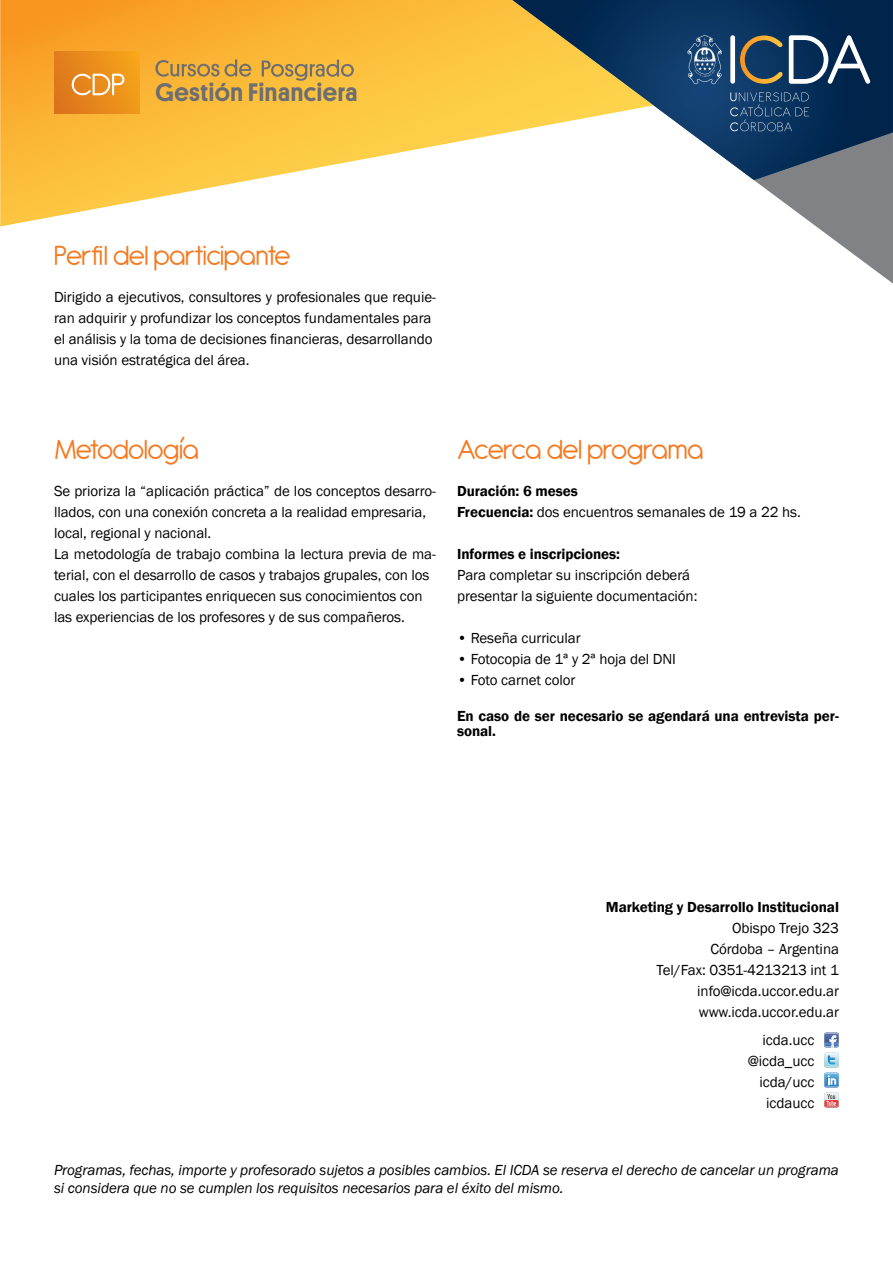
<style>
.page{position:relative;width:893px;height:1263px;background:#fff}
.page>*{position:absolute;margin:0;border:0;box-sizing:border-box;transform-origin:0 0}
.t1{font:30px "Antipasto";letter-spacing:-.04em;color:#f47920}
.t2{font:500 25.5px "Platform";letter-spacing:.025em;color:#6d6e71}
.t3{font:15px/21px "Franklin Gothic";letter-spacing:-.005em;color:#000}
.t4{font:italic 15px/18px "Franklin Gothic";letter-spacing:-.005em;color:#000}
.t5{font:600 15px/15px "Franklin Gothic";letter-spacing:-.005em;color:#000}
.s1{font-weight:600}
</style>
<div class="page">
<svg style="left:0;top:0;width:512px;height:226px"></svg>
<svg style="left:512px;top:0;width:381px;height:132px;background:#5c695d"></svg>
<svg style="left:653px;top:92px;width:240px;height:192px"></svg>
<svg style="left:687px;top:35px;width:35px;height:50px;background:#3b6188"></svg>
<svg style="left:730px;top:35px;width:52px;height:49px;background:#515f67"></svg>
<svg style="left:789px;top:35px;width:81px;height:49px"></svg>
<svg style="left:824px;top:1032px;width:15px;height:75px"></svg>
<div style="left:54px;top:51px;width:85px;height:62px;background:linear-gradient(to right,#dd771d,#f4a11c)"></div>
<svg style="left:72px;top:74px;width:52px;height:21px"></svg>
<svg style="left:155px;top:60px;width:64px;height:17px"></svg>
<svg style="left:225px;top:59px;width:26px;height:18px"></svg>
<svg style="left:262px;top:60px;width:92px;height:21px;background:#d2a64a"></svg>
<h2 class="t2" style="left:155px;top:74px;width:204px">Gestión Financiera</h2>
<h1 class="t1" style="left:54px;top:239px;width:239px">Perfil del participante</h1>
<p class="t3" style="left:54px;top:287px;width:383px">Dirigido a ejecutivos, consultores y profesionales que requie&shy;ran adquirir y profundizar los conceptos fundamentales para el análisis y la toma de decisiones financieras, desarrollando una visión estratégica del área.</p>
<h1 class="t1" style="left:54px;top:432px;width:147px">Metodología</h1>
<p class="t3" style="left:54px;top:480px;width:383px">Se prioriza la “aplicación práctica” de los conceptos desarro&shy;llados, con una conexión concreta a la realidad empresaria, local, regional y nacional.<br>La metodología de trabajo combina la lectura previa de ma&shy;terial, con el desarrollo de casos y trabajos grupales, con los cuales los participantes enriquecen sus conocimientos con las experiencias de los profesores y de sus compañeros.</p>
<p class="t3" style="left:457px;top:481px;width:345px"><span class="s1">Duración: 6 meses<br>Frecuencia:</span> dos encuentros semanales de 19 a 22 hs.</p>
<h1 class="t1" style="left:457px;top:432px;width:248px">Acerca del programa</h1>
<p class="t5" style="left:457px;top:547px;width:164px">Informes e inscripciones:</p>
<p class="t3" style="left:457px;top:565px;width:242px">Para completar su inscripción deberá presentar la siguiente documentación:</p>
<p class="t3" style="left:457px;top:628px;width:125px">• Reseña curricular</p>
<p class="t3" style="left:457px;top:649px;width:220px">• Fotocopia de 1ª y 2ª hoja del DNI</p>
<p class="t3" style="left:457px;top:670px;width:120px">• Foto carnet color</p>
<p class="t5" style="left:457px;top:709px;width:383px">En caso de ser necesario se agendará una entrevista per&shy;sonal.</p>
<p class="t5" style="left:606px;top:899px;width:235px">Marketing y Desarrollo Institucional</p>
<p class="t3" style="left:657px;top:918px;width:184px;text-align:right">Obispo Trejo 323<br>Córdoba – Argentina<br>Tel/Fax: 0351-4213213 int 1 info@icda.uccor.edu.ar www.icda.uccor.edu.ar</p>
<p class="t3" style="left:748px;top:1029px;width:68px;text-align:right">icda.ucc @icda_ucc icda/ucc icdaucc</p>
<p class="t4" style="left:54px;top:1161px;width:786px">Programas, fechas, importe y profesorado sujetos a posibles cambios. El ICDA se reserva el derecho de cancelar un programa si considera que no se cumplen los requisitos necesarios para el éxito del mismo.</p>
</div>
